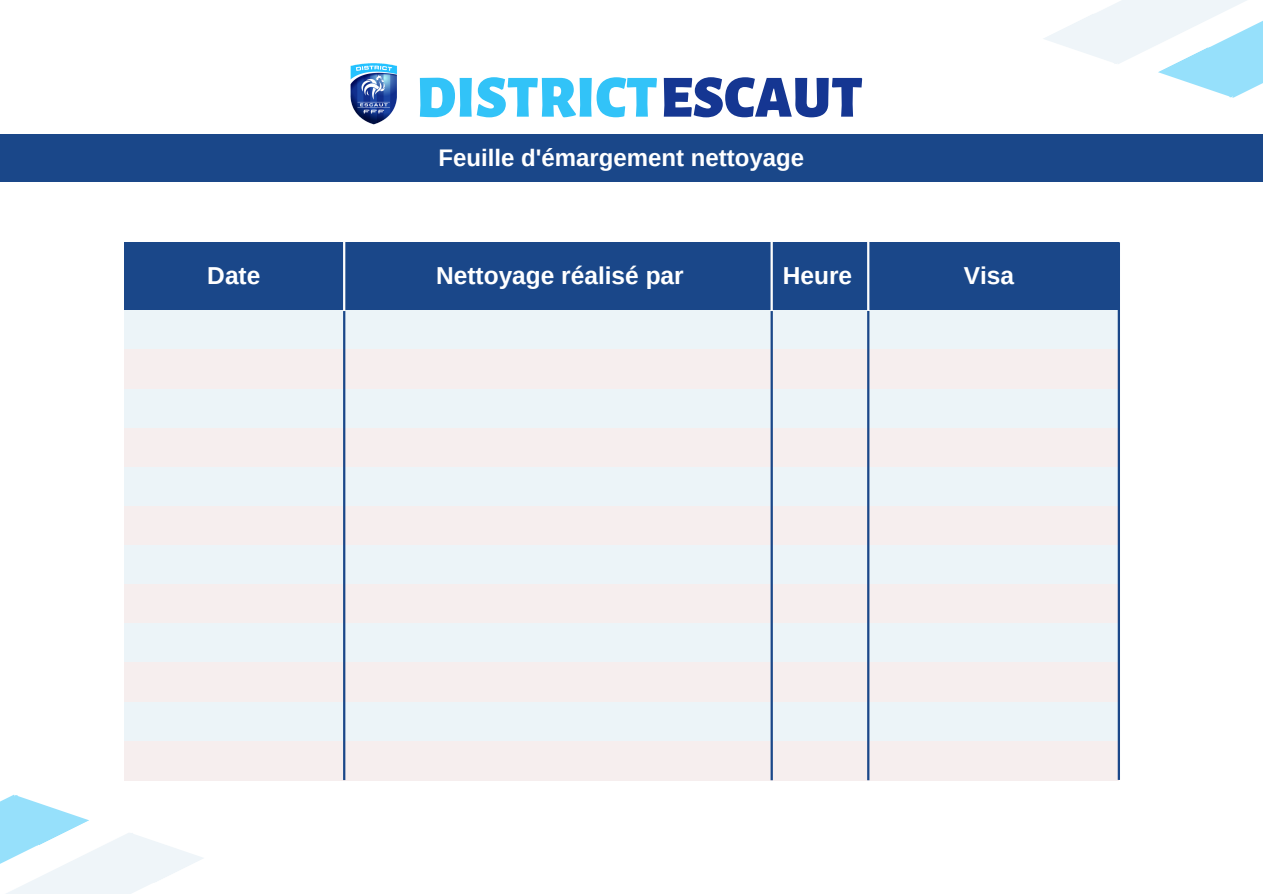
<style>
.page{position:relative;width:1263px;height:894px;background:#fff}
.page>*{position:absolute;margin:0;border:0;box-sizing:border-box;transform-origin:0 0}
.t1{font:900 59.85px "Alegreya Sans SC";color:#32c3f8}
.t2{font:700 24.45px "Arimo";color:#fff}
.t3{font:700 24px "Arimo";color:#fff}
.s1{color:#153692}
</style>
<div class="page">
<div style="left:0;top:135px;width:1263px;height:47px;background:#1a4789"></div>
<img style="left:350px;top:63px;width:47px;height:62px">
<svg style="left:1043px;top:0;width:220px;height:98px"></svg>
<svg style="left:0;top:780px;width:205px;height:113px"></svg>
<div style="left:124px;top:242px;width:994px;height:69px;background:#1a4789"></div>
<div style="left:124px;top:310px;width:995px;height:40px;background:#ecf4f8"></div>
<div style="left:124px;top:350px;width:995px;height:39px;background:#f6eeee"></div>
<div style="left:124px;top:389px;width:995px;height:39px;background:#ecf4f8"></div>
<div style="left:124px;top:428px;width:995px;height:39px;background:#f6eeee"></div>
<div style="left:124px;top:467px;width:995px;height:39px;background:#ecf4f8"></div>
<div style="left:124px;top:506px;width:995px;height:39px;background:#f6eeee"></div>
<div style="left:124px;top:545px;width:995px;height:39px;background:#ecf4f8"></div>
<div style="left:124px;top:584px;width:995px;height:39px;background:#f6eeee"></div>
<div style="left:124px;top:623px;width:995px;height:39px;background:#ecf4f8"></div>
<div style="left:124px;top:662px;width:995px;height:39px;background:#f6eeee"></div>
<div style="left:124px;top:701px;width:995px;height:40px;background:#ecf4f8"></div>
<div style="left:124px;top:741px;width:995px;height:39px;background:#f6eeee"></div>
<svg style="left:1118px;top:242px;width:2px;height:537px"></svg>
<svg style="left:343px;top:242px;width:2px;height:537px"></svg>
<svg style="left:770px;top:242px;width:3px;height:538px;background:#5d7caa"></svg>
<svg style="left:867px;top:242px;width:2px;height:538px"></svg>
<h1 class="t1" style="left:416px;top:63px;width:448px">DISTRICT<span class="s1">ESCAUT</span></h1>
<p class="t3" style="left:438px;top:144px;width:367px">Feuille d'émargement nettoyage</p>
<p class="t2" style="left:207px;top:262px;width:55px">Date</p>
<p class="t2" style="left:436px;top:262px;width:249px">Nettoyage réalisé par</p>
<p class="t2" style="left:783px;top:262px;width:71px">Heure</p>
<p class="t2" style="left:964px;top:262px;width:52px">Visa</p>
</div>
